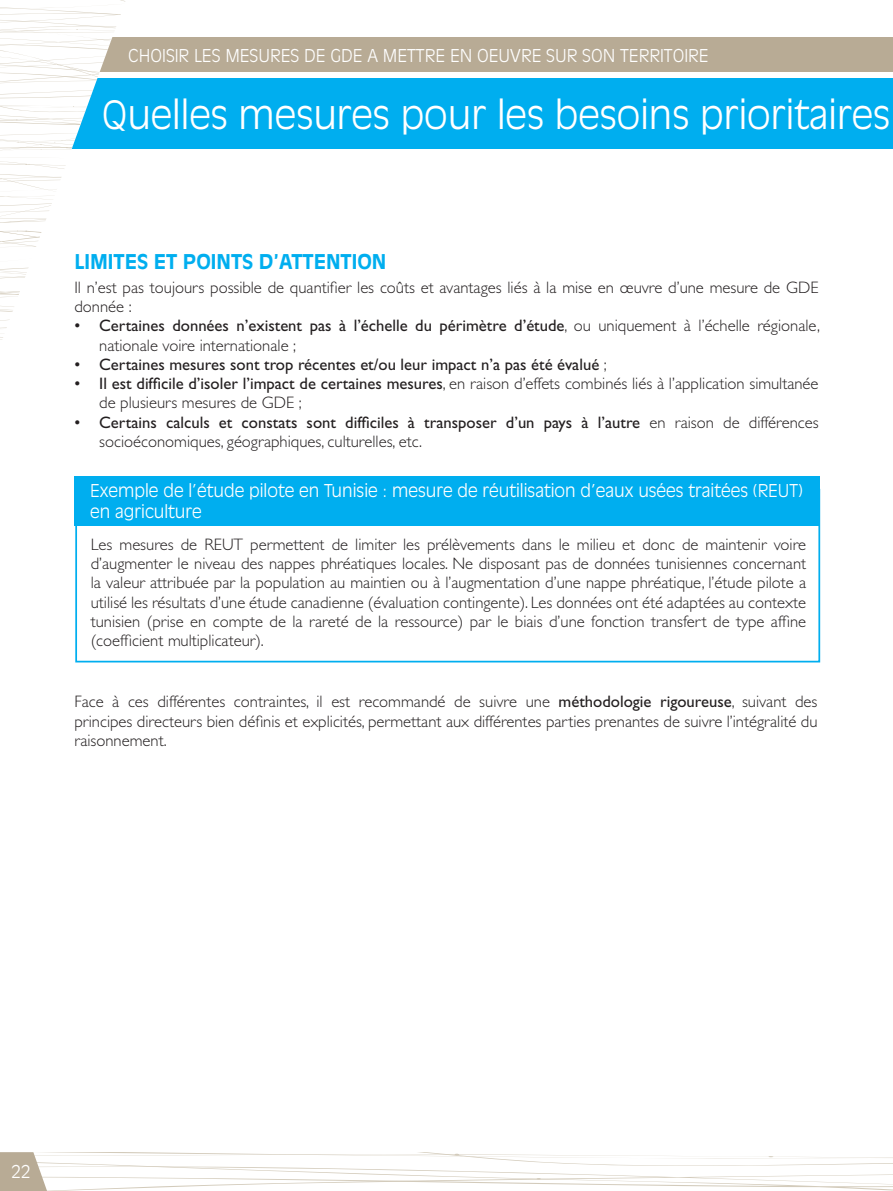
<style>
.page{position:relative;width:893px;height:1191px;background:#fff}
.page>*{position:absolute;margin:0;border:0;box-sizing:border-box;transform-origin:0 0}
.t1{font:300 38.5px "Antique Olive Std";color:#fff}
.t2{font:700 20.12px "Antique Olive Std";color:#00aeef}
.t3{font:300 17.5px/21px "Antique Olive Std";color:#fff}
.t4{font:300 16.62px/19.2px "Gill Sans Std";color:#231f20}
.t5{font:16.62px "Gill Sans Std";color:#231f20}
.s1{font-weight:400}
.s2{font-weight:300}
</style>
<div class="page">
<svg style="left:0;top:1152px;width:893px;height:39px"></svg>
<div style="left:0;top:78px;width:893px;height:71px;background:#00aeef"></div>
<div style="left:86px;top:37px;width:807px;height:35px;background:#b8ab95"></div>
<svg style="left:0;top:0;width:125px;height:340px"></svg>
<svg style="left:40px;top:144px;width:2px;height:6px"></svg>
<svg style="left:55px;top:255px;width:7px;height:2px"></svg>
<div style="left:75px;top:489px;width:745px;height:173px;background:#fff;border:2px solid #00aeef"></div>
<div style="left:75px;top:476px;width:745px;height:50px;background:#00aeef"></div>
<p class="t3" style="left:128px;top:46px;width:582px">CHOISIR LES MESURES DE GDE A METTrE EN OEUVRE SUR SON TERRITOIRE</p>
<h1 class="t1" style="left:102px;top:93px;width:790px">Quelles mesures pour les besoins prioritaires</h1>
<p class="t2" style="left:74px;top:249px;width:314px">LIMITES ET POINTS D’ATTENTION</p>
<p class="t4" style="left:74px;top:278px;width:746px">Il n’est pas toujours possible de quantifier les coûts et avantages liés à la mise en œuvre d’une mesure de GDE donnée :</p>
<p class="t4" style="left:99px;top:316px;width:722px;text-indent:-25px"><span class="s1">• Certaines données n’existent pas à l’échelle du périmètre d’étude</span>, ou uniquement à l’échelle régionale, nationale voire internationale ;</p>
<p class="t5" style="left:74px;top:355px;width:534px">• Certaines mesures sont trop récentes et/ou leur impact n’a pas été évalué <span class="s2">;</span></p>
<p class="t4" style="left:99px;top:374px;width:721px;text-indent:-25px"><span class="s1">• Il est difficile d’isoler l’impact de certaines mesures</span>, en raison d’effets combinés liés à l’application simultanée de plusieurs mesures de GDE ;</p>
<p class="t4" style="left:99px;top:413px;width:721px;text-indent:-25px"><span class="s1">• Certains calculs et constats sont difficiles à transposer d’un pays à l’autre</span> en raison de différences socioéconomiques, géographiques, culturelles, etc.</p>
<p class="t3" style="left:90px;top:480px;width:714px">Exemple de l’étude pilote en Tunisie : mesure de réutilisation d’eaux usées traitées (REUT) en agriculture</p>
<p class="t4" style="left:91px;top:535px;width:717px;text-align:justify">Les mesures de REUT permettent de limiter les prélèvements dans le milieu et donc de maintenir voire d’augmenter le niveau des nappes phréatiques locales. Ne disposant pas de données tunisiennes concernant la valeur attribuée par la population au maintien ou à l’augmentation d’une nappe phréatique, l’étude pilote a utilisé les résultats d’une étude canadienne (évaluation contingente). Les données ont été adaptées au contexte tunisien (prise en compte de la rareté de la ressource) par le biais d’une fonction transfert de type affine (coefficient multiplicateur).</p>
<p class="t4" style="left:74px;top:692px;width:745px;text-align:justify">Face à ces différentes contraintes, il est recommandé de suivre une <span class="s1">méthodologie rigoureuse</span>, suivant des principes directeurs bien définis et explicités, permettant aux différentes parties prenantes de suivre l’intégralité du raisonnement.</p>
<p class="t3" style="left:11px;top:1161px;width:21px">22</p>
</div>
